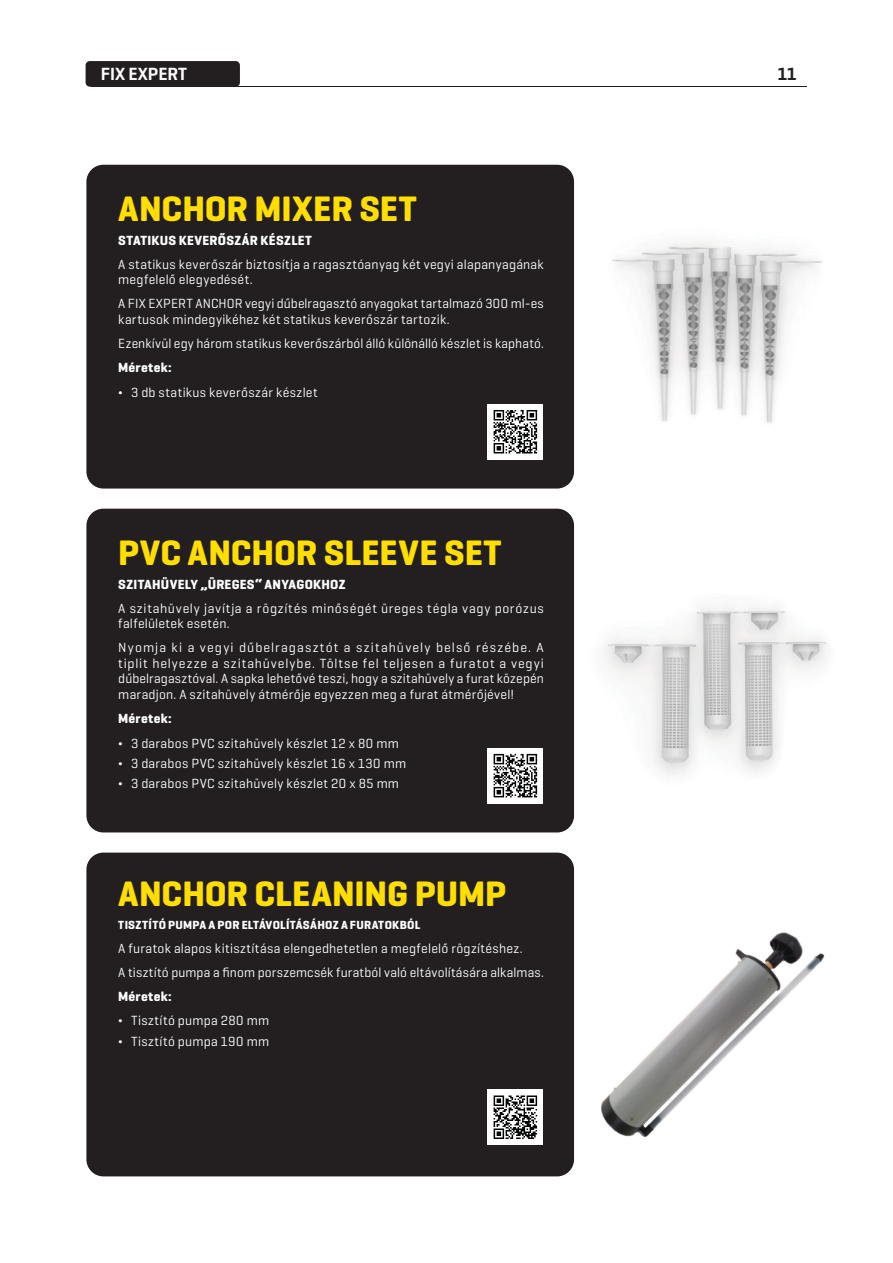
<style>
.page{position:relative;width:893px;height:1263px;background:#fff}
.page>*{position:absolute;margin:0;border:0;box-sizing:border-box;transform-origin:0 0}
.t1{font:700 36px "Geogrotesque Cyr";color:#ffde00}
.t2{font:600 18px "Geogrotesque Cyr";color:#fff}
.t3{font:600 18px "Geogrotesque Cyr";color:#231f20}
.t4{font:13.5px/15.5px "Geogrotesque Cyr";letter-spacing:.02em;color:#fff}
.t5{font:700 13.5px "Geogrotesque Cyr";letter-spacing:.02em;color:#fff}
.t6{font:13.5px/15.6px "Geogrotesque Cyr";letter-spacing:.045em;color:#fff}
.t7{font:700 12px "Geogrotesque Cyr";letter-spacing:.025em;color:#fff}
</style>
<div class="page">
<div style="left:86px;top:61px;width:154px;height:26px;background:#231f20;border-radius:4px"></div>
<hr style="left:91px;top:86px;width:716px;height:1px;background:#231f20">
<img style="left:544px;top:509px;width:283px;height:324px">
<div style="left:86px;top:165px;width:488px;height:323px;background:#231f20;border-radius:17px"></div>
<div style="left:86px;top:509px;width:488px;height:323px;background:#231f20;border-radius:17px"></div>
<div style="left:86px;top:852px;width:488px;height:324px;background:#231f20;border-radius:17px"></div>
<div style="left:488px;top:404px;width:55px;height:55px;background:#fff"></div>
<svg style="left:493px;top:410px;width:45px;height:44px"></svg>
<div style="left:488px;top:748px;width:55px;height:55px;background:#fff"></div>
<svg style="left:493px;top:753px;width:45px;height:45px"></svg>
<div style="left:488px;top:1089px;width:55px;height:56px;background:#fff"></div>
<svg style="left:493px;top:1095px;width:45px;height:44px"></svg>
<img style="left:612px;top:241px;width:211px;height:182px">
<img style="left:544px;top:852px;width:281px;height:325px">
<h2 class="t2" style="left:101px;top:63px;width:88px">FIX EXPERT</h2>
<h2 class="t3" style="left:778px;top:63px;width:20px">11</h2>
<h4 class="t1" style="left:118px;top:186px;width:300px">ANCHOR MIXER SET</h4>
<h5 class="t5" style="left:118px;top:232px;width:195px">STATIKUS KEVERŐSZÁR KÉSZLET</h5>
<p class="t4" style="left:118px;top:256px;width:427px">A statikus keverőszár biztosítja a ragasztóanyag két vegyi alapanyagának megfelelő elegyedését.</p>
<p class="t4" style="left:118px;top:295px;width:427px">A FIX EXPERT ANCHOR vegyi dűbelragasztó anyagokat tartalmazó 300 ml-es kartusok mindegyikéhez két statikus keverőszár tartozik.</p>
<p class="t4" style="left:118px;top:335px;width:427px">Ezenkívül egy három statikus keverőszárból álló különálló készlet is kapható.</p>
<h6 class="t5" style="left:118px;top:359px;width:55px">Méretek:</h6>
<p class="t4" style="left:118px;top:384px;width:201px">¬ 3 db statikus keverőszár készlet</p>
<h4 class="t1" style="left:118px;top:530px;width:385px">PVC ANCHOR SLEEVE SET</h4>
<h5 class="t5" style="left:118px;top:576px;width:229px">SZITAHÜVELY „ÜREGES“ ANYAGOKHOZ</h5>
<p class="t6" style="left:118px;top:600px;width:427px">A szitahüvely javítja a rögzítés minőségét üreges tégla vagy porózus falfelületek esetén.</p>
<p class="t4" style="left:118px;top:639px;width:427px;text-align:justify">Nyomja ki a vegyi dűbelragasztót a szitahüvely belső részébe. A tiplit helyezze a szitahüvelybe. Töltse fel teljesen a furatot a vegyi dűbelragasztóval. A sapka lehetővé teszi, hogy a szitahüvely a furat közepén maradjon. A szitahüvely átmérője egyezzen meg a furat átmérőjével!</p>
<h6 class="t5" style="left:118px;top:710px;width:55px">Méretek:</h6>
<p class="t4" style="left:118px;top:735px;width:282px">¬ 3 darabos PVC szitahüvely készlet 12 x 80 mm</p>
<p class="t4" style="left:118px;top:755px;width:289px">¬ 3 darabos PVC szitahüvely készlet 16 x 130 mm</p>
<p class="t4" style="left:118px;top:776px;width:282px">¬ 3 darabos PVC szitahüvely készlet 20 x 85 mm</p>
<h4 class="t1" style="left:118px;top:871px;width:389px">ANCHOR CLEANING PUMP</h4>
<p class="t7" style="left:118px;top:917px;width:304px">TISZTÍTÓ PUMPA A POR ELTÁVOLÍTÁSÁHOZ A FURATOKBÓL</p>
<p class="t4" style="left:118px;top:940px;width:406px">A furatok alapos kitisztítása elengedhetetlen a megfelelő rögzítéshez.</p>
<p class="t4" style="left:118px;top:964px;width:427px">A tisztító pumpa a finom porszemcsék furatból való eltávolítására alkalmas.</p>
<h6 class="t5" style="left:118px;top:987px;width:55px">Méretek:</h6>
<p class="t4" style="left:118px;top:1012px;width:153px">¬ Tisztító pumpa 280 mm</p>
<p class="t4" style="left:118px;top:1033px;width:152px">¬ Tisztító pumpa 190 mm</p>
</div>
